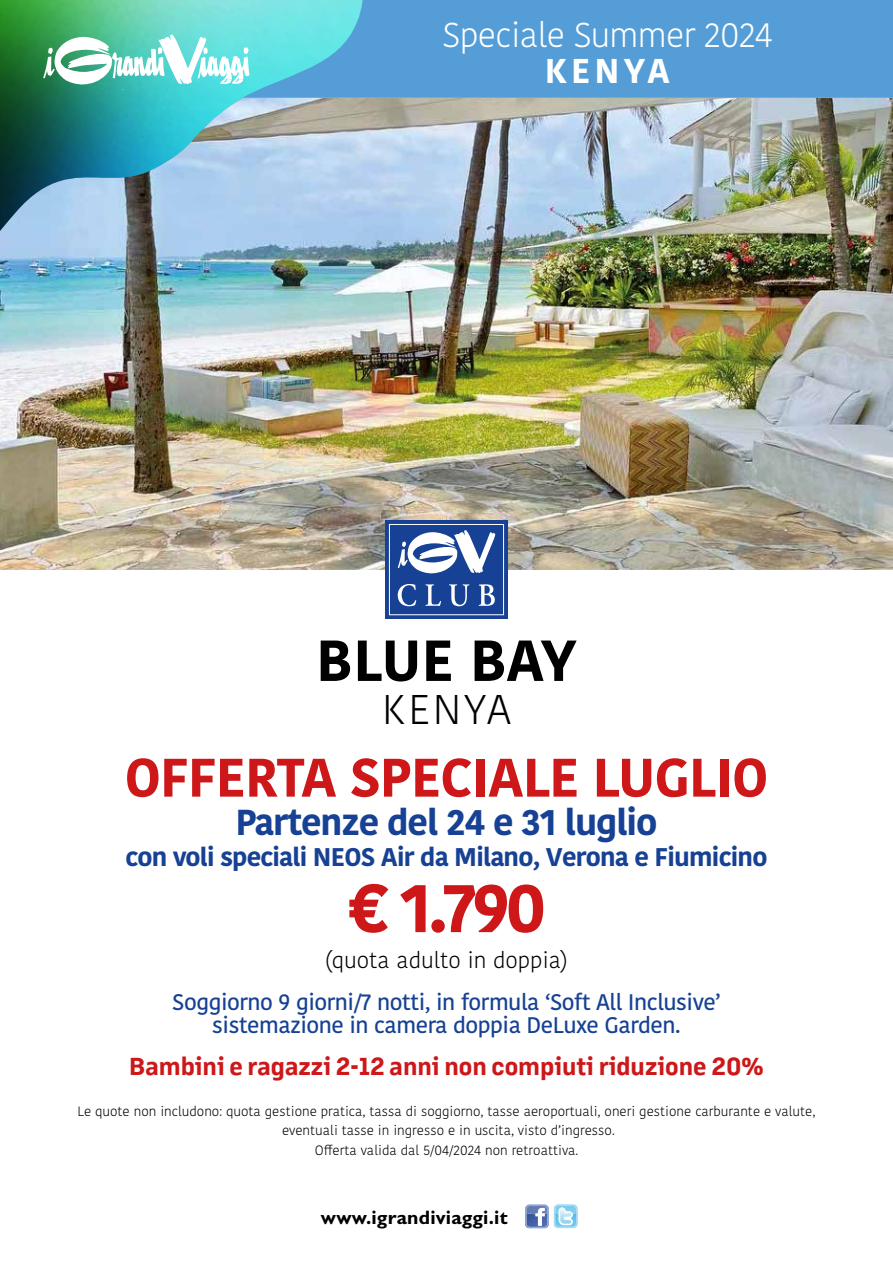
<style>
.page{position:relative;width:893px;height:1263px;background:#fff}
.page>*{position:absolute;margin:0;border:0;box-sizing:border-box;transform-origin:0 0}
.t1{font:700 67.95px "Kohinoor Bangla";color:#cd1719}
.t2{font:700 57.6px "Kohinoor Bangla";letter-spacing:-.02em;color:#000}
.t3{font:700 54px "Kohinoor Bangla";letter-spacing:-.02em;color:#cd1719}
.t4{font:300 41.4px "Kohinoor Bangla";letter-spacing:.075em;color:#000}
.t5{font:700 36px "Kohinoor Bangla";letter-spacing:-.03em;color:#164194}
.t6{font:300 34.35px "Kohinoor Bangla";letter-spacing:-.02em;color:#fff}
.t7{font:700 34.35px "Kohinoor Bangla";letter-spacing:.12em;color:#fff}
.t8{font:700 25.5px "Kohinoor Bangla";letter-spacing:-.03em;color:#164194}
.t9{font:700 24px "Margin MVB";color:#cd1719}
.t10{font:500 22.5px/22.5px "Kohinoor Bangla";letter-spacing:-.02em;color:#164194;text-align:center}
.t11{font:300 22.5px "Kohinoor Bangla";color:#000}
.t12{font:700 19.5px "Gill Sans Std";letter-spacing:.01em;color:#000}
.t13{font:300 13.5px/19.5px "Kohinoor Bangla";color:#000;text-align:center}
</style>
<div class="page">
<img style="left:0;top:98px;width:893px;height:472px">
<div style="left:385px;top:521px;width:123px;height:98px;background:#164194"></div>
<svg style="left:398px;top:530px;width:97px;height:44px"></svg>
<div style="left:389px;top:524px;width:115px;height:91px;border:1px solid #fff"></div>
<svg style="left:398px;top:584px;width:18px;height:22px"></svg>
<svg style="left:425px;top:584px;width:16px;height:22px"></svg>
<svg style="left:449px;top:584px;width:20px;height:22px"></svg>
<svg style="left:479px;top:584px;width:16px;height:22px"></svg>
<svg style="left:525px;top:1204px;width:52px;height:24px"></svg>
<img style="left:0;top:0;width:364px;height:256px">
<svg style="left:242px;top:0;width:651px;height:98px;background:#56a5d7"></svg>
<svg style="left:43px;top:34px;width:206px;height:51px"></svg>
<h3 class="t6" style="left:442px;top:9px;width:332px">Speciale Summer 2024</h3>
<h3 class="t7" style="left:545px;top:40px;width:127px">KENYA</h3>
<h2 class="t2" style="left:316px;top:610px;width:262px">BLUE BAY</h2>
<h3 class="t4" style="left:382px;top:679px;width:130px">KENYA</h3>
<h3 class="t3" style="left:125px;top:730px;width:645px">OFFERTA SPECIALE LUGLIO</h3>
<h3 class="t5" style="left:235px;top:790px;width:423px">Partenze del 24 e 31 luglio</h3>
<h3 class="t8" style="left:126px;top:835px;width:643px">con voli speciali NEOS Air da Milano, Verona e Fiumicino</h3>
<h1 class="t1" style="left:347px;top:848px;width:201px">€ 1.790</h1>
<h3 class="t11" style="left:325px;top:943px;width:245px">(quota adulto in doppia)</h3>
<h3 class="t10" style="left:172px;top:990px;width:550px">Soggiorno 9 giorni/7 notti, in formula ‘Soft All Inclusive’ sistemazione in camera doppia DeLuxe Garden.</h3>
<h3 class="t9" style="left:129px;top:1049px;width:636px">Bambini e ragazzi 2-12 anni non compiuti riduzione 20%</h3>
<p class="t13" style="left:77px;top:1101px;width:740px">Le quote non includono: quota gestione pratica, tassa di soggiorno, tasse aeroportuali, oneri gestione carburante e valute, eventuali tasse in ingresso e in uscita, visto d’ingresso.<br>Offerta valida dal 5/04/2024 non retroattiva.</p>
<h3 class="t12" style="left:321px;top:1206px;width:188px">www.igrandiviaggi.it</h3>
</div>
